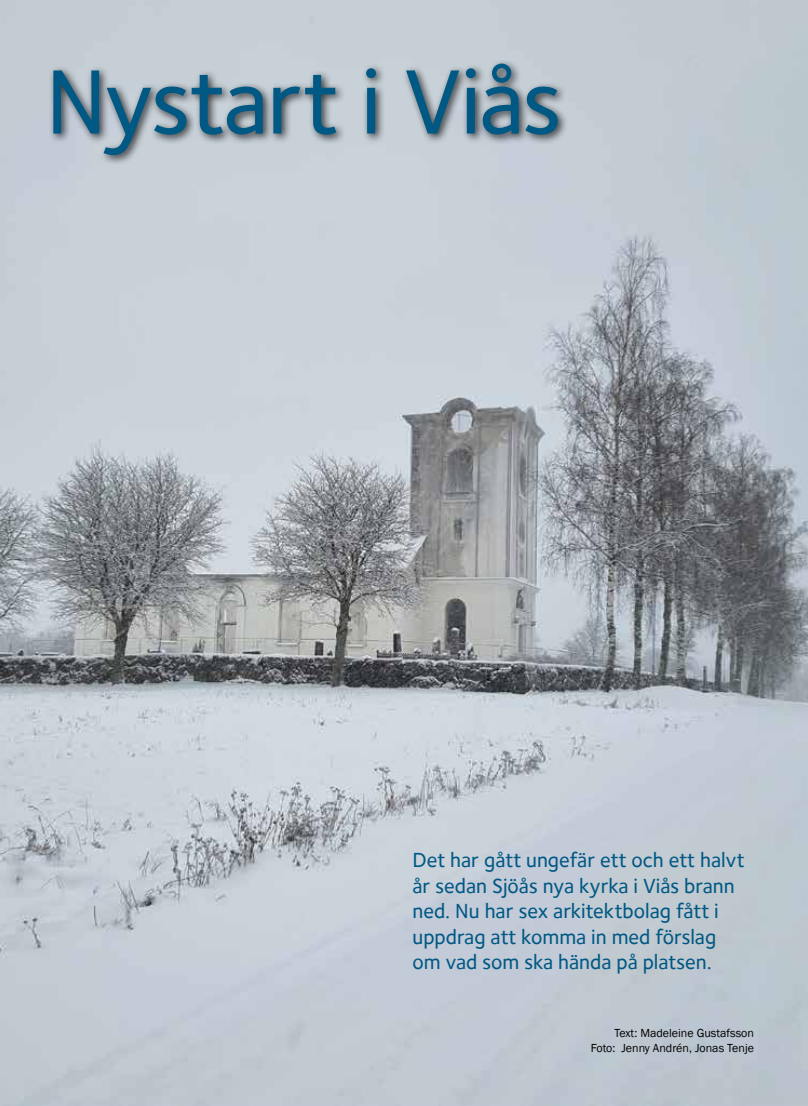
<style>
.page{position:relative;width:808px;height:1106px;background:#fff}
.page>*{position:absolute;margin:0;border:0;box-sizing:border-box;transform-origin:0 0}
.t1{font:94.5px "Foundry Sterling Medium OSF";letter-spacing:-.015em;color:#005884}
.t2{font:21px/25.5px "Foundry Sterling Medium OSF";color:#005884}
.t3{font:12px/15px "Franklin Gothic";color:#000;text-align:right}
</style>
<div class="page">
<img style="left:0;top:0;width:808px;height:1106px">
<div style="left:48px;top:59px;width:521px;height:107px;background:#000;opacity:.75"></div>
<h1 class="t1" style="left:46px;top:47px;width:517px">Nystart i Viås</h1>
<p class="t2" style="left:412px;top:847px;width:334px">Det har gått ungefär ett och ett halvt år sedan Sjöås nya kyrka i Viås brann ned. Nu har sex arkitektbolag fått i uppdrag att komma in med förslag om vad som ska hända på platsen.</p>
<p class="t3" style="left:591px;top:1026px;width:165px">Text: Madeleine Gustafsson<br>Foto: Jenny Andrén, Jonas Tenje</p>
</div>
